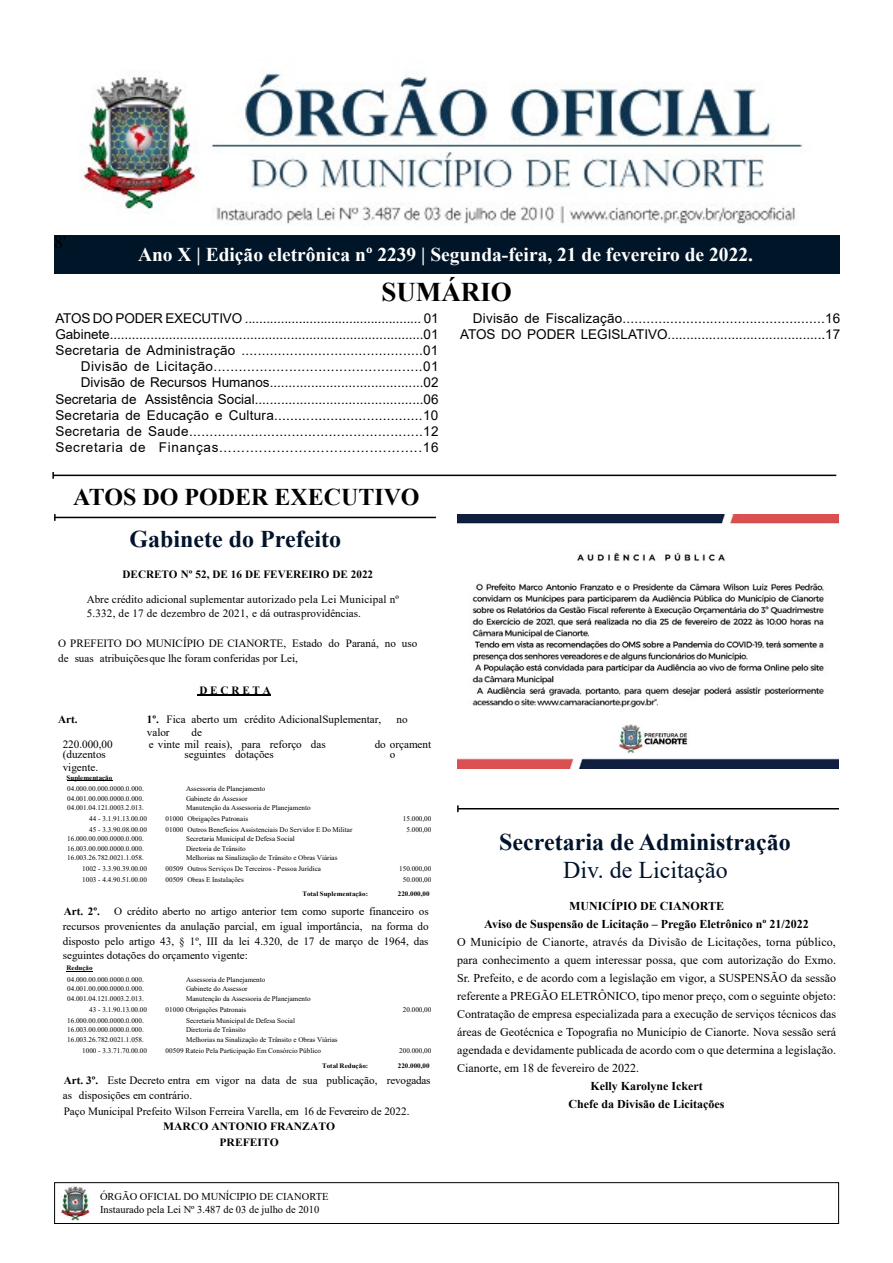
<style>
.page{position:relative;width:893px;height:1263px;background:#fff}
.page>*{position:absolute;margin:0;border:0;box-sizing:border-box;transform-origin:0 0}
.t1{font:700 27px "Times New Roman";color:#000}
.t2{font:700 24px "Times New Roman";color:#00132b}
.t3{font:700 24px "Times New Roman";color:#000300}
.t4{font:24px "Times New Roman";color:#00132b}
.t5{font:700 19.5px "Times New Roman";color:#fff}
.t6{font:18px "Times New Roman";color:#000}
.t7{font:13.5px/16.2px "Arial";letter-spacing:.015em;color:#000;text-align:right}
.t8{font:12px/18px "Times New Roman";color:#000;text-align:justify}
.t9{font:700 12px/18px "Times New Roman";color:#000;text-align:center}
.t10{font:11.1px/9.3px "Times New Roman";color:#000}
.t11{font:700 11.1px "Times New Roman";color:#000}
.t12{font:700 11.1px/16.6px "Times New Roman";color:#000;text-align:center;scale:1.04 1}
.t13{font:700 11.1px "Times New Roman";letter-spacing:.255em;color:#000}
.t14{font:10.5px/12.6px "Times New Roman";color:#000}
.t15{font:7.2px "Times New Roman";color:#000}
.t16{font:700 6.75px "Times New Roman";letter-spacing:.005em;color:#000}
.s1{font-weight:700}
</style>
<div class="page">
<div style="left:54px;top:1182px;width:785px;height:42px;border:1px solid #000"></div>
<img style="left:61px;top:1186px;width:29px;height:34px">
<img style="left:82px;top:70px;width:721px;height:154px">
<div style="left:54px;top:236px;width:785px;height:38px;background:#001628"></div>
<hr style="left:53px;top:475px;width:783px;height:1px;background:#000">
<svg style="left:52px;top:472px;width:2px;height:7px"></svg>
<hr style="left:55px;top:517px;width:381px;height:1px;background:#000">
<svg style="left:54px;top:514px;width:2px;height:7px"></svg>
<img style="left:457px;top:514px;width:382px;height:254px">
<hr style="left:197px;top:694px;width:74px;height:2px;background:#000">
<hr style="left:67px;top:780px;width:46px;height:1px;background:#000">
<svg style="left:67px;top:971px;width:26px;height:1px"></svg>
<hr style="left:458px;top:808px;width:381px;height:1px;background:#000">
<svg style="left:457px;top:805px;width:2px;height:7px"></svg>
<h3 class="t6" style="left:54px;top:229px;width:14px">8'</h3>
<h3 class="t5" style="left:138px;top:240px;width:616px">Ano X | Edição eletrônica nº 2239 | Segunda-feira, 21 de fevereiro de 2022.</h3>
<h1 class="t1" style="left:381px;top:273px;width:132px">SUMÁRIO</h1>
<p class="t7" style="left:55px;top:310px;width:385px">ATOS DO PODER EXECUTIVO ................................................. 01<br>Gabinete.....................................................................................01<br>Secretaria de Administração .............................................01<br>Divisão de Licitação..................................................01<br>Divisão de Recursos Humanos.........................................02<br>Secretaria de Assistência Social.............................................06<br>Secretaria de Educação e Cultura.....................................10<br>Secretaria de Saude.........................................................12<br>Secretaria de Finanças..............................................16</p>
<h3 class="t7" style="left:460px;top:310px;width:382px">Divisão de Fiscalização...................................................16<br>ATOS DO PODER LEGISLATIVO..........................................17</h3>
<h2 class="t3" style="left:73px;top:480px;width:348px">ATOS DO PODER EXECUTIVO</h2>
<h2 class="t2" style="left:130px;top:522px;width:213px">Gabinete do Prefeito</h2>
<h3 class="t11" style="left:123px;top:566px;width:252px">DECRETO Nº 52, DE 16 DE FEVEREIRO DE 2022</h3>
<h3 class="t10" style="left:87px;top:591px;width:314px;line-height:14.1px">Abre crédito adicional suplementar autorizado pela Lei Municipal nº<br>5.332, de 17 de dezembro de 2021, e dá outrasprovidências.</h3>
<h3 class="t10" style="left:58px;top:636px;width:361px;line-height:15px">O PREFEITO DO MUNICÍPIO DE CIANORTE, Estado do Paraná, no uso de suas atribuiçõesque lhe foram conferidas por Lei,</h3>
<h3 class="t13" style="left:200px;top:682px;width:73px">DECRETA</h3>
<h3 class="t11" style="left:58px;top:711px;width:21px">Art.</h3>
<h3 class="t10" style="left:147px;top:714px;width:236px"><span class="s1">1º.</span> Fica aberto um crédito AdicionalSuplementar,</h3>
<h3 class="t10" style="left:397px;top:714px;width:13px">no</h3>
<h3 class="t10" style="left:147px;top:727px;width:24px">valor</h3>
<h3 class="t10" style="left:192px;top:727px;width:12px">de</h3>
<h3 class="t10" style="left:63px;top:739px;width:51px">220.000,00 (duzentos</h3>
<h3 class="t10" style="left:63px;top:762px;width:37px">vigente.</h3>
<h3 class="t10" style="left:185px;top:739px;width:143px;text-indent:-36px">e vinte mil reais), para reforço das seguintes dotações</h3>
<h3 class="t10" style="left:390px;top:739px;width:43px;text-indent:-15px">do orçament o</h3>
<p class="t16" style="left:67px;top:772px;width:47px">Suplementação</p>
<p class="t15" style="left:67px;top:783px;width:78px">04.000.00.000.0000.0.000.</p>
<p class="t15" style="left:186px;top:783px;width:81px">Assessoria de Planejamento</p>
<p class="t15" style="left:67px;top:793px;width:78px">04.001.00.000.0000.0.000.</p>
<p class="t15" style="left:186px;top:793px;width:63px">Gabinete do Assessor</p>
<p class="t15" style="left:67px;top:803px;width:78px">04.001.04.121.0003.2.013.</p>
<p class="t15" style="left:186px;top:803px;width:126px">Manutenção da Assessoria de Planejamento</p>
<p class="t15" style="left:89px;top:813px;width:59px">44 - 3.1.91.13.00.00</p>
<p class="t15" style="left:166px;top:813px;width:84px">01000 Obrigações Patronais</p>
<p class="t15" style="left:403px;top:813px;width:30px">15.000,00</p>
<p class="t15" style="left:89px;top:824px;width:59px">45 - 3.3.90.08.00.00</p>
<p class="t15" style="left:166px;top:824px;width:188px">01000 Outros Benefícios Assistenciais Do Servidor E Do Militar</p>
<p class="t15" style="left:406px;top:824px;width:27px">5.000,00</p>
<p class="t15" style="left:67px;top:834px;width:78px">16.000.00.000.0000.0.000.</p>
<p class="t15" style="left:186px;top:834px;width:110px">Secretaria Municipal de Defesa Social</p>
<p class="t15" style="left:67px;top:843px;width:78px">16.003.00.000.0000.0.000.</p>
<p class="t15" style="left:186px;top:843px;width:61px">Diretoria de Trânsito</p>
<p class="t15" style="left:67px;top:853px;width:78px">16.003.26.782.0021.1.058.</p>
<p class="t15" style="left:186px;top:853px;width:153px">Melhorias na Sinalização de Trânsito e Obras Viárias</p>
<p class="t15" style="left:82px;top:864px;width:66px">1002 - 3.3.90.39.00.00</p>
<p class="t15" style="left:166px;top:864px;width:157px">00509 Outros Serviços De Terceiros - Pessoa Jurídica</p>
<p class="t15" style="left:399px;top:864px;width:34px">150.000,00</p>
<p class="t15" style="left:82px;top:874px;width:66px">1003 - 4.4.90.51.00.00</p>
<p class="t15" style="left:166px;top:874px;width:80px">00509 Obras E Instalações</p>
<p class="t15" style="left:403px;top:874px;width:30px">50.000,00</p>
<p class="t16" style="left:302px;top:889px;width:67px">Total Suplementação:</p>
<p class="t16" style="left:398px;top:889px;width:33px">220.000,00</p>
<h3 class="t11" style="left:64px;top:903px;width:38px">Art. 2º.</h3>
<p class="t10" style="left:63px;top:904px;width:367px;line-height:14.7px;text-align:justify;text-indent:51px">O crédito aberto no artigo anterior tem como suporte financeiro os recursos provenientes da anulação parcial, em igual importância, na forma do disposto pelo artigo 43, § 1º, III da lei 4.320, de 17 de março de 1964, das seguintes dotações do orçamento vigente:</p>
<p class="t16" style="left:67px;top:963px;width:28px">Redução</p>
<p class="t15" style="left:67px;top:974px;width:78px">04.000.00.000.0000.0.000.</p>
<p class="t15" style="left:186px;top:974px;width:81px">Assessoria de Planejamento</p>
<p class="t15" style="left:67px;top:984px;width:78px">04.001.00.000.0000.0.000.</p>
<p class="t15" style="left:186px;top:984px;width:63px">Gabinete do Assessor</p>
<p class="t15" style="left:67px;top:993px;width:78px">04.001.04.121.0003.2.013.</p>
<p class="t15" style="left:186px;top:993px;width:126px">Manutenção da Assessoria de Planejamento</p>
<p class="t15" style="left:89px;top:1004px;width:59px">43 - 3.1.90.13.00.00</p>
<p class="t15" style="left:166px;top:1004px;width:82px">01000 Obrigações Patronais</p>
<p class="t15" style="left:403px;top:1004px;width:30px">20.000,00</p>
<p class="t15" style="left:67px;top:1015px;width:78px">16.000.00.000.0000.0.000.</p>
<p class="t15" style="left:186px;top:1015px;width:110px">Secretaria Municipal de Defesa Social</p>
<p class="t15" style="left:67px;top:1025px;width:78px">16.003.00.000.0000.0.000.</p>
<p class="t15" style="left:186px;top:1025px;width:61px">Diretoria de Trânsito</p>
<p class="t15" style="left:67px;top:1034px;width:78px">16.003.26.782.0021.1.058.</p>
<p class="t15" style="left:186px;top:1034px;width:153px">Melhorias na Sinalização de Trânsito e Obras Viárias</p>
<p class="t15" style="left:82px;top:1045px;width:66px">1000 - 3.3.71.70.00.00</p>
<p class="t15" style="left:166px;top:1045px;width:157px">00509 Rateio Pela Participação Em Consórcio Público</p>
<p class="t15" style="left:399px;top:1045px;width:34px">200.000,00</p>
<p class="t16" style="left:322px;top:1061px;width:48px">Total Redução:</p>
<p class="t16" style="left:398px;top:1061px;width:33px">220.000,00</p>
<h3 class="t10" style="left:63px;top:1072px;width:369px;line-height:15.3px"><span class="s1">Art. 3º.</span> Este Decreto entra em vigor na data de sua publicação, revogadas as disposições em contrário.<br>Paço Municipal Prefeito Wilson Ferreira Varella, em 16 de Fevereiro de 2022.</h3>
<h3 class="t12" style="left:163px;top:1117px;width:167px">MARCO ANTONIO FRANZATO<br>PREFEITO</h3>
<h3 class="t14" style="left:100px;top:1190px;width:230px">ÓRGÃO OFICIAL DO MUNÍCIPIO DE CIANORTE<br>Instaurado pela Lei Nº 3.487 de 03 de julho de 2010</h3>
<h2 class="t2" style="left:499px;top:824px;width:293px">Secretaria de Administração</h2>
<h2 class="t4" style="left:563px;top:853px;width:166px">Div. de Licitação</h2>
<h3 class="t9" style="left:484px;top:896px;width:326px">MUNICÍPIO DE CIANORTE<br>Aviso de Suspensão de Licitação – Pregão Eletrônico nº 21/2022</h3>
<p class="t8" style="left:457px;top:932px;width:380px">O Município de Cianorte, através da Divisão de Licitações, torna público, para conhecimento a quem interessar possa, que com autorização do Exmo.<br>Sr. Prefeito, e de acordo com a legislação em vigor, a SUSPENSÃO da sessão referente a PREGÃO ELETRÔNICO, tipo menor preço, com o seguinte objeto:<br>Contratação de empresa especializada para a execução de serviços técnicos das áreas de Geotécnica e Topografia no Município de Cianorte. Nova sessão será agendada e devidamente publicada de acordo com o que determina a legislação.<br>Cianorte, em 18 de fevereiro de 2022.</p>
<h3 class="t9" style="left:569px;top:1076px;width:157px">Kelly Karolyne Ickert<br>Chefe da Divisão de Licitações</h3>
</div>
